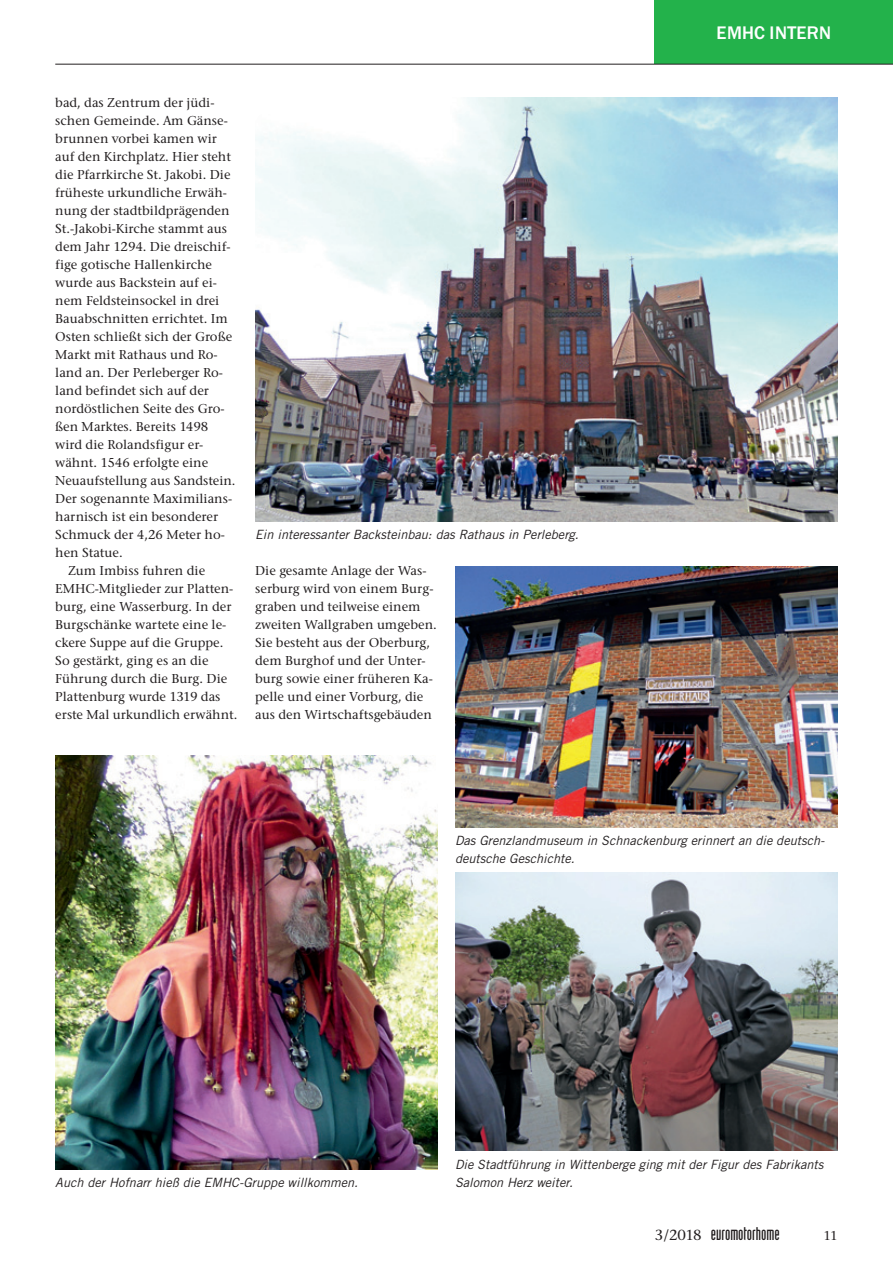
<style>
.page{position:relative;width:893px;height:1263px;background:#fff}
.page>*{position:absolute;margin:0;border:0;box-sizing:border-box;transform-origin:0 0}
.t1{font:18px "Industria Solid";color:#231f20}
.t2{font:500 18px "Franklin ITCBQ";letter-spacing:.01em;color:#fff}
.t3{font:500 13.5px/18px "Stone Serif Itc T";color:#231f20}
.t4{font:italic 12.75px/18px "Trade Gothic";color:#231f20}
.s1{font-family:"Stone Serif Itc T";font-weight:500;font-size:15.3px}
</style>
<div class="page">
<div style="left:655px;top:0;width:238px;height:64px;background:#23b24b"></div>
<hr style="left:55px;top:64px;width:838px;height:1px;background:#231f20">
<img style="left:455px;top:872px;width:383px;height:279px">
<img style="left:55px;top:755px;width:383px;height:414px">
<img style="left:255px;top:98px;width:583px;height:423px">
<img style="left:455px;top:566px;width:383px;height:261px">
<p class="t3" style="left:55px;top:95px;width:161px">bad, das Zentrum der jüdi-</p>
<p class="t3" style="left:55px;top:113px;width:174px">schen Gemeinde. Am Gänse-</p>
<p class="t3" style="left:55px;top:131px;width:163px">brunnen vorbei kamen wir</p>
<p class="t3" style="left:55px;top:149px;width:177px">auf den Kirchplatz. Hier steht</p>
<p class="t3" style="left:55px;top:167px;width:177px">die Pfarrkirche St. Jakobi. Die</p>
<p class="t3" style="left:55px;top:185px;width:173px">früheste urkundliche Erwäh-</p>
<p class="t3" style="left:55px;top:203px;width:176px">nung der stadtbildprägenden</p>
<p class="t3" style="left:55px;top:221px;width:173px">St.-Jakobi-Kirche stammt aus</p>
<p class="t3" style="left:55px;top:239px;width:177px">dem Jahr 1294. Die dreischif-</p>
<p class="t3" style="left:55px;top:257px;width:158px">fige gotische Hallenkirche</p>
<p class="t3" style="left:55px;top:275px;width:163px">wurde aus Backstein auf ei-</p>
<p class="t3" style="left:55px;top:293px;width:166px">nem Feldsteinsockel in drei</p>
<p class="t3" style="left:55px;top:311px;width:174px">Bauabschnitten errichtet. Im</p>
<p class="t3" style="left:55px;top:329px;width:178px">Osten schließt sich der Große</p>
<p class="t3" style="left:55px;top:347px;width:164px">Markt mit Rathaus und Ro-</p>
<p class="t3" style="left:55px;top:365px;width:169px">land an. Der Perleberger Ro-</p>
<p class="t3" style="left:55px;top:383px;width:155px">land befindet sich auf der</p>
<p class="t3" style="left:55px;top:401px;width:171px">nordöstlichen Seite des Gro-</p>
<p class="t3" style="left:55px;top:419px;width:155px">ßen Marktes. Bereits 1498</p>
<p class="t3" style="left:55px;top:437px;width:149px">wird die Rolandsfigur er-</p>
<p class="t3" style="left:55px;top:455px;width:155px">wähnt. 1546 erfolgte eine</p>
<p class="t3" style="left:55px;top:473px;width:182px">Neuaufstellung aus Sandstein.</p>
<p class="t3" style="left:55px;top:491px;width:178px">Der sogenannte Maximilians-</p>
<p class="t3" style="left:55px;top:509px;width:164px">harnisch ist ein besonderer</p>
<p class="t3" style="left:55px;top:527px;width:171px">Schmuck der 4,26 Meter ho-</p>
<p class="t3" style="left:55px;top:545px;width:69px">hen Statue.</p>
<p class="t3" style="left:68px;top:563px;width:139px">Zum Imbiss fuhren die</p>
<p class="t3" style="left:55px;top:581px;width:180px">EMHC-Mitglieder zur Platten-</p>
<p class="t3" style="left:55px;top:599px;width:178px">burg, eine Wasserburg. In der</p>
<p class="t3" style="left:55px;top:617px;width:173px">Burgschänke wartete eine le-</p>
<p class="t3" style="left:55px;top:635px;width:170px">ckere Suppe auf die Gruppe.</p>
<p class="t3" style="left:55px;top:653px;width:155px">So gestärkt, ging es an die</p>
<p class="t3" style="left:55px;top:671px;width:174px">Führung durch die Burg. Die</p>
<p class="t3" style="left:55px;top:689px;width:167px">Plattenburg wurde 1319 das</p>
<p class="t3" style="left:55px;top:707px;width:184px">erste Mal urkundlich erwähnt.</p>
<p class="t4" style="left:255px;top:527px;width:325px">Ein interessanter Backsteinbau: das Rathaus in Perleberg.</p>
<p class="t3" style="left:255px;top:563px;width:183px">Die gesamte Anlage der Was&shy;serburg wird von einem Burg&shy;graben und teilweise einem zweiten Wallgraben umgeben.<br>Sie besteht aus der Oberburg, dem Burghof und der Unter&shy;burg sowie einer früheren Ka&shy;pelle und einer Vorburg, die aus den Wirtschaftsgebäuden</p>
<h1 class="t2" style="left:716px;top:26px;width:116px">EMHC INTERN</h1>
<p class="t4" style="left:455px;top:833px;width:371px">Das Grenzlandmuseum in Schnackenburg erinnert an die deutsch&shy;deutsche Geschichte.</p>
<p class="t4" style="left:455px;top:1157px;width:370px">Die Stadtführung in Wittenberge ging mit der Figur des Fabrikants</p>
<p class="t4" style="left:55px;top:1175px;width:304px">Auch der Hofnarr hieß die EMHC-Gruppe willkommen.</p>
<p class="t4" style="left:455px;top:1175px;width:119px">Salomon Herz weiter.</p>
<h1 class="t1" style="left:655px;top:1227px;width:127px"><span class="s1">3/2018</span> euromotorhome</h1>
<p class="t3" style="left:823px;top:1227px;width:16px">11</p>
</div>
